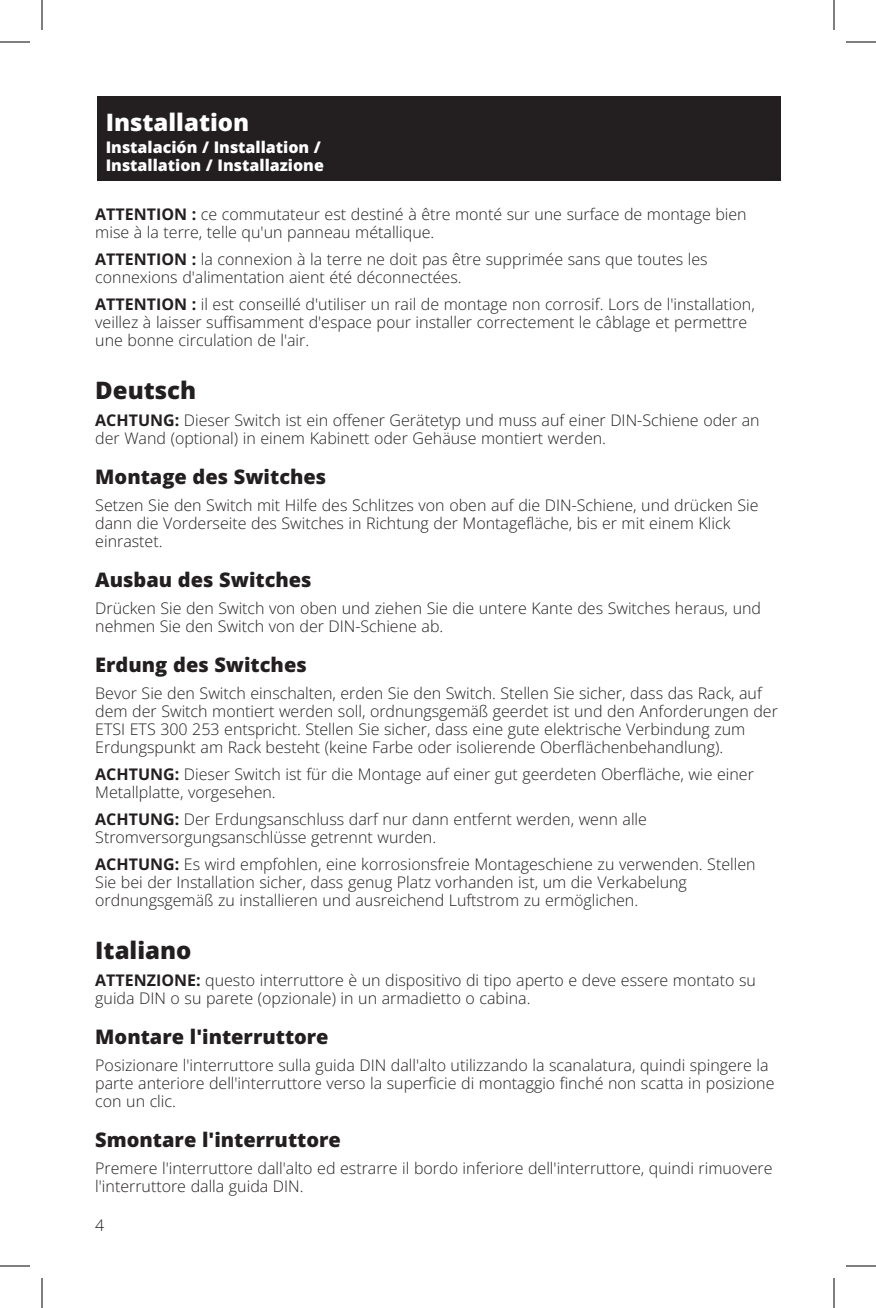
<style>
.page{position:relative;width:876px;height:1308px;background:#fff}
.page>*{position:absolute;margin:0;border:0;box-sizing:border-box;transform-origin:0 0}
.t1{font:800 24px "Open Sans";color:#231f20}
.t2{font:800 24px "Open Sans";color:#fff}
.t3{font:800 20px "Open Sans";color:#231f20}
.t4{font:16px/18px "Open Sans";color:#231f20}
.t5{font:800 16px/18px "Open Sans";color:#fff}
.s1{font-weight:700}
</style>
<div class="page">
<div style="left:97px;top:96px;width:684px;height:84px;background:#231f20"></div>
<hr style="left:0;top:42px;width:30px;height:1px;background:#000">
<hr style="left:846px;top:42px;width:30px;height:1px;background:#000">
<hr style="left:0;top:1266px;width:30px;height:1px;background:#000">
<hr style="left:846px;top:1266px;width:30px;height:1px;background:#000">
<hr style="left:42px;top:0;width:1px;height:30px;background:#000">
<hr style="left:42px;top:1278px;width:1px;height:30px;background:#000">
<hr style="left:834px;top:0;width:1px;height:30px;background:#000">
<hr style="left:834px;top:1278px;width:1px;height:30px;background:#000">
<p class="t2" style="left:106px;top:106px;width:145px">Installation</p>
<p class="t5" style="left:106px;top:138px;width:220px">Instalación / Installation /<br>Installation / Installazione</p>
<p class="t4" style="left:95px;top:205px;width:653px"><span class="s1">ATTENTION :</span> ce commutateur est destiné à être monté sur une surface de montage bien mise à la terre, telle qu'un panneau métallique.</p>
<p class="t4" style="left:95px;top:250px;width:614px"><span class="s1">ATTENTION :</span> la connexion à la terre ne doit pas être supprimée sans que toutes les connexions d'alimentation aient été déconnectées.</p>
<p class="t4" style="left:95px;top:295px;width:661px"><span class="s1">ATTENTION :</span> il est conseillé d'utiliser un rail de montage non corrosif. Lors de l'installation, veillez à laisser suffisamment d'espace pour installer correctement le câblage et permettre une bonne circulation de l'air.</p>
<p class="t1" style="left:95px;top:374px;width:102px">Deutsch</p>
<p class="t4" style="left:95px;top:411px;width:666px"><span class="s1">ACHTUNG:</span> Dieser Switch ist ein offener Gerätetyp und muss auf einer DIN-Schiene oder an der Wand (optional) in einem Kabinett oder Gehäuse montiert werden.</p>
<p class="t3" style="left:95px;top:463px;width:232px">Montage des Switches</p>
<p class="t4" style="left:95px;top:496px;width:665px">Setzen Sie den Switch mit Hilfe des Schlitzes von oben auf die DIN-Schiene, und drücken Sie dann die Vorderseite des Switches in Richtung der Montagefläche, bis er mit einem Klick einrastet.</p>
<p class="t3" style="left:95px;top:566px;width:218px">Ausbau des Switches</p>
<p class="t4" style="left:95px;top:599px;width:667px">Drücken Sie den Switch von oben und ziehen Sie die untere Kante des Switches heraus, und nehmen Sie den Switch von der DIN-Schiene ab.</p>
<p class="t3" style="left:95px;top:651px;width:213px">Erdung des Switches</p>
<p class="t4" style="left:95px;top:684px;width:684px">Bevor Sie den Switch einschalten, erden Sie den Switch. Stellen Sie sicher, dass das Rack, auf dem der Switch montiert werden soll, ordnungsgemäß geerdet ist und den Anforderungen der ETSI ETS 300 253 entspricht. Stellen Sie sicher, dass eine gute elektrische Verbindung zum Erdungspunkt am Rack besteht (keine Farbe oder isolierende Oberflächenbehandlung).</p>
<p class="t4" style="left:95px;top:765px;width:660px"><span class="s1">ACHTUNG:</span> Dieser Switch ist für die Montage auf einer gut geerdeten Oberfläche, wie einer<br>Metallplatte, vorgesehen.</p>
<p class="t4" style="left:95px;top:810px;width:553px"><span class="s1">ACHTUNG:</span> Der Erdungsanschluss darf nur dann entfernt werden, wenn alle<br>Stromversorgungsanschlüsse getrennt wurden.</p>
<p class="t4" style="left:95px;top:855px;width:662px"><span class="s1">ACHTUNG:</span> Es wird empfohlen, eine korrosionsfreie Montageschiene zu verwenden. Stellen<br>Sie bei der Installation sicher, dass genug Platz vorhanden ist, um die Verkabelung ordnungsgemäß zu installieren und ausreichend Luftstrom zu ermöglichen.</p>
<p class="t1" style="left:95px;top:934px;width:98px">Italiano</p>
<p class="t4" style="left:95px;top:971px;width:662px"><span class="s1">ATTENZIONE:</span> questo interruttore è un dispositivo di tipo aperto e deve essere montato su guida DIN o su parete (opzionale) in un armadietto o cabina.</p>
<p class="t3" style="left:95px;top:1023px;width:235px">Montare l'interruttore</p>
<p class="t4" style="left:95px;top:1056px;width:681px">Posizionare l'interruttore sulla guida DIN dall'alto utilizzando la scanalatura, quindi spingere la parte anteriore dell'interruttore verso la superficie di montaggio finché non scatta in posizione con un clic.</p>
<p class="t3" style="left:95px;top:1126px;width:247px">Smontare l'interruttore</p>
<p class="t4" style="left:95px;top:1159px;width:679px">Premere l'interruttore dall'alto ed estrarre il bordo inferiore dell'interruttore, quindi rimuovere l'interruttore dalla guida DIN.</p>
<p class="t4" style="left:95px;top:1216px;width:11px">4</p>
</div>
